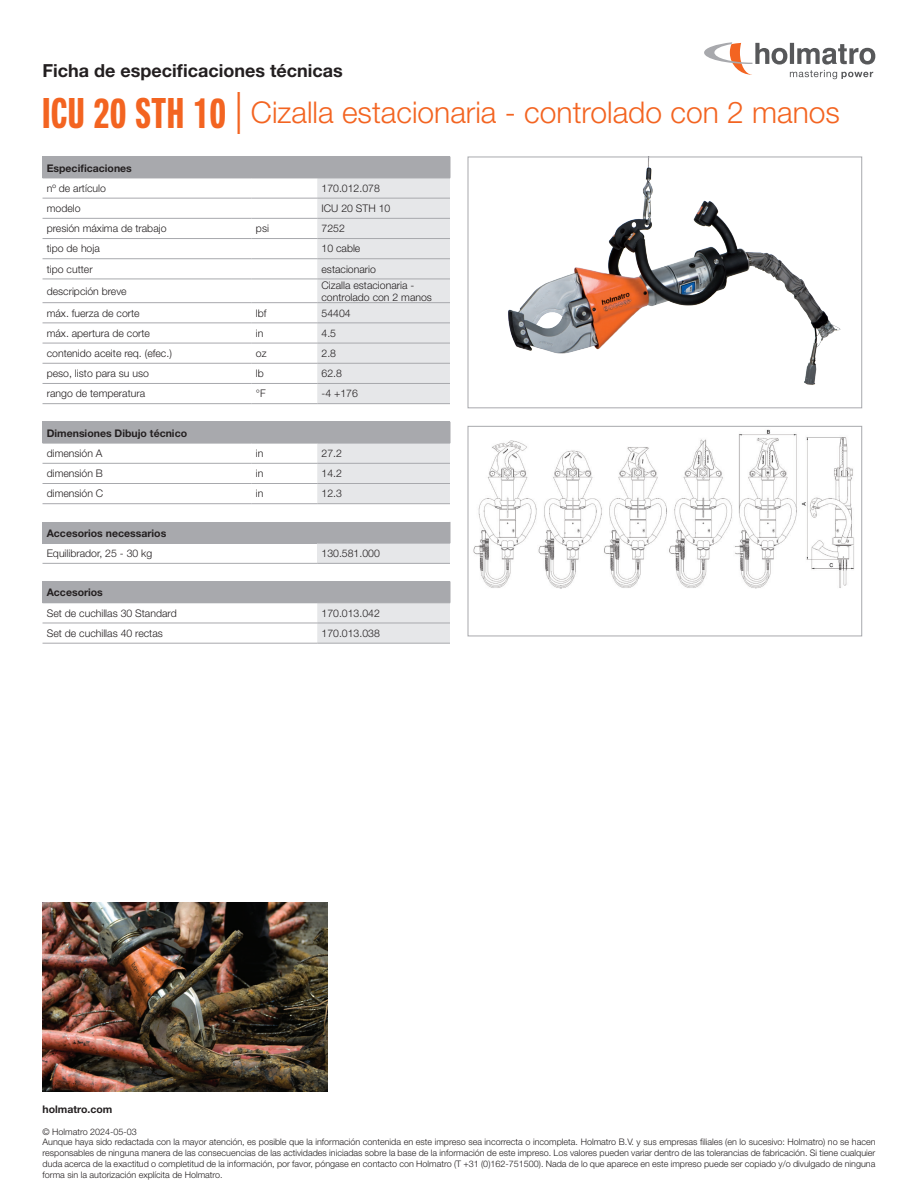
<style>
.page{position:relative;width:918px;height:1188px;background:#fff}
.page>*{position:absolute;margin:0;border:0;box-sizing:border-box;transform-origin:0 0}
.t1{font:300 30px "Helvetica Neue LT Std";color:#f36421}
.t2{font:700 18px "Helvetica Neue LT Std";color:#231f20}
.t3{font:300 10.5px/12px "Helvetica Neue LT Std";color:#231f20}
.t4{font:700 10.5px "Helvetica Neue LT Std";color:#231f20}
.t5{font:300 9px/10.8px "Helvetica Neue LT Std";color:#231f20}
.s1{font-family:"Neue Helvetica Pro 79 Cm";font-weight:700;font-size:42px}
.s2{font-size:42px}
</style>
<div class="page">
<svg style="left:704px;top:42px;width:171px;height:37px"></svg>
<div style="left:43px;top:157px;width:407px;height:21px;background:#a8a9ad"></div>
<svg style="left:317px;top:157px;width:134px;height:246px;background:#dfe0e3"></svg>
<hr style="left:43px;top:178px;width:209px;height:1px;background:#a8a9ad">
<hr style="left:252px;top:178px;width:65px;height:1px;background:#a8a9ad">
<hr style="left:317px;top:178px;width:133px;height:1px;background:#a8a9ad">
<hr style="left:43px;top:198px;width:209px;height:1px;background:#a8a9ad">
<hr style="left:252px;top:198px;width:65px;height:1px;background:#a8a9ad">
<hr style="left:317px;top:198px;width:133px;height:1px;background:#a8a9ad">
<hr style="left:43px;top:218px;width:209px;height:1px;background:#a8a9ad">
<hr style="left:252px;top:218px;width:65px;height:1px;background:#a8a9ad">
<hr style="left:317px;top:218px;width:133px;height:1px;background:#a8a9ad">
<hr style="left:43px;top:238px;width:209px;height:1px;background:#a8a9ad">
<hr style="left:252px;top:238px;width:65px;height:1px;background:#a8a9ad">
<hr style="left:317px;top:238px;width:133px;height:1px;background:#a8a9ad">
<hr style="left:43px;top:258px;width:209px;height:1px;background:#a8a9ad">
<hr style="left:252px;top:258px;width:65px;height:1px;background:#a8a9ad">
<hr style="left:317px;top:258px;width:133px;height:1px;background:#a8a9ad">
<hr style="left:43px;top:279px;width:209px;height:1px;background:#a8a9ad">
<hr style="left:252px;top:279px;width:65px;height:1px;background:#a8a9ad">
<hr style="left:317px;top:279px;width:133px;height:1px;background:#a8a9ad">
<hr style="left:43px;top:302px;width:209px;height:1px;background:#a8a9ad">
<hr style="left:252px;top:302px;width:65px;height:1px;background:#a8a9ad">
<hr style="left:317px;top:302px;width:133px;height:1px;background:#a8a9ad">
<hr style="left:43px;top:323px;width:209px;height:1px;background:#a8a9ad">
<hr style="left:252px;top:323px;width:65px;height:1px;background:#a8a9ad">
<hr style="left:317px;top:323px;width:133px;height:1px;background:#a8a9ad">
<hr style="left:43px;top:343px;width:209px;height:1px;background:#a8a9ad">
<hr style="left:252px;top:343px;width:65px;height:1px;background:#a8a9ad">
<hr style="left:317px;top:343px;width:133px;height:1px;background:#a8a9ad">
<hr style="left:43px;top:363px;width:209px;height:1px;background:#a8a9ad">
<hr style="left:252px;top:363px;width:65px;height:1px;background:#a8a9ad">
<hr style="left:317px;top:363px;width:133px;height:1px;background:#a8a9ad">
<hr style="left:43px;top:403px;width:209px;height:1px;background:#a8a9ad">
<hr style="left:43px;top:383px;width:209px;height:1px;background:#a8a9ad">
<hr style="left:252px;top:403px;width:65px;height:1px;background:#a8a9ad">
<hr style="left:252px;top:383px;width:65px;height:1px;background:#a8a9ad">
<hr style="left:317px;top:403px;width:133px;height:1px;background:#a8a9ad">
<hr style="left:317px;top:383px;width:133px;height:1px;background:#a8a9ad">
<div style="left:43px;top:422px;width:407px;height:21px;background:#a8a9ad"></div>
<svg style="left:317px;top:422px;width:134px;height:81px"></svg>
<hr style="left:43px;top:443px;width:209px;height:1px;background:#a8a9ad">
<hr style="left:252px;top:443px;width:65px;height:1px;background:#a8a9ad">
<hr style="left:317px;top:443px;width:133px;height:1px;background:#a8a9ad">
<hr style="left:43px;top:463px;width:209px;height:1px;background:#a8a9ad">
<hr style="left:252px;top:463px;width:65px;height:1px;background:#a8a9ad">
<hr style="left:317px;top:463px;width:133px;height:1px;background:#a8a9ad">
<hr style="left:43px;top:503px;width:209px;height:1px;background:#a8a9ad">
<hr style="left:43px;top:483px;width:209px;height:1px;background:#a8a9ad">
<hr style="left:252px;top:503px;width:65px;height:1px;background:#a8a9ad">
<hr style="left:252px;top:483px;width:65px;height:1px;background:#a8a9ad">
<hr style="left:317px;top:503px;width:133px;height:1px;background:#a8a9ad">
<hr style="left:317px;top:483px;width:133px;height:1px;background:#a8a9ad">
<div style="left:43px;top:522px;width:407px;height:21px;background:#a8a9ad"></div>
<div style="left:317px;top:543px;width:133px;height:20px;background:#e6e7e9"></div>
<svg style="left:450px;top:522px;width:1px;height:21px"></svg>
<hr style="left:43px;top:563px;width:274px;height:1px;background:#a8a9ad">
<hr style="left:43px;top:543px;width:274px;height:1px;background:#a8a9ad">
<hr style="left:317px;top:563px;width:133px;height:1px;background:#a8a9ad">
<hr style="left:317px;top:543px;width:133px;height:1px;background:#a8a9ad">
<div style="left:43px;top:582px;width:407px;height:21px;background:#a8a9ad"></div>
<svg style="left:317px;top:582px;width:134px;height:61px"></svg>
<hr style="left:43px;top:603px;width:274px;height:1px;background:#a8a9ad">
<hr style="left:317px;top:603px;width:133px;height:1px;background:#a8a9ad">
<hr style="left:43px;top:643px;width:274px;height:1px;background:#a8a9ad">
<hr style="left:43px;top:623px;width:274px;height:1px;background:#a8a9ad">
<hr style="left:317px;top:643px;width:133px;height:1px;background:#a8a9ad">
<hr style="left:317px;top:623px;width:133px;height:1px;background:#a8a9ad">
<img style="left:43px;top:902px;width:284px;height:189px">
<img style="left:473px;top:429px;width:381px;height:160px">
<div style="left:468px;top:426px;width:394px;height:210px;border:1px solid #a8a9ad"></div>
<img style="left:508px;top:159px;width:333px;height:226px">
<div style="left:468px;top:157px;width:394px;height:251px;border:1px solid #a8a9ad"></div>
<h2 class="t2" style="left:43px;top:59px;width:302px">Ficha de especificaciones técnicas</h2>
<h1 class="t1" style="left:43px;top:94px;width:799px"><span class="s1">ICU 20 STH 10</span> <span class="s2">|</span> Cizalla estacionaria - controlado con 2 manos</h1>
<p class="t4" style="left:47px;top:161px;width:87px">Especificaciones</p>
<p class="t3" style="left:47px;top:182px;width:61px">nº de artículo</p>
<p class="t3" style="left:322px;top:182px;width:60px">170.012.078</p>
<p class="t3" style="left:47px;top:202px;width:35px">modelo</p>
<p class="t3" style="left:322px;top:202px;width:70px">ICU 20 STH 10</p>
<p class="t3" style="left:47px;top:222px;width:121px">presión máxima de trabajo</p>
<p class="t3" style="left:256px;top:222px;width:15px">psi</p>
<p class="t3" style="left:322px;top:222px;width:25px">7252</p>
<p class="t3" style="left:47px;top:242px;width:55px">tipo de hoja</p>
<p class="t3" style="left:322px;top:242px;width:40px">10 cable</p>
<p class="t3" style="left:47px;top:263px;width:47px">tipo cutter</p>
<p class="t3" style="left:322px;top:263px;width:56px">estacionario</p>
<p class="t3" style="left:47px;top:285px;width:81px">descripción breve</p>
<p class="t3" style="left:322px;top:279px;width:112px">Cizalla estacionaria - controlado con 2 manos</p>
<p class="t3" style="left:47px;top:307px;width:94px">máx. fuerza de corte</p>
<p class="t3" style="left:256px;top:307px;width:12px">lbf</p>
<p class="t3" style="left:322px;top:307px;width:31px">54404</p>
<p class="t3" style="left:47px;top:327px;width:105px">máx. apertura de corte</p>
<p class="t3" style="left:256px;top:327px;width:9px">in</p>
<p class="t3" style="left:322px;top:327px;width:16px">4.5</p>
<p class="t3" style="left:47px;top:347px;width:127px">contenido aceite req. (efec.)</p>
<p class="t3" style="left:256px;top:347px;width:12px">oz</p>
<p class="t3" style="left:322px;top:347px;width:16px">2.8</p>
<p class="t3" style="left:47px;top:367px;width:104px">peso, listo para su uso</p>
<p class="t3" style="left:256px;top:367px;width:9px">lb</p>
<p class="t3" style="left:322px;top:367px;width:22px">62.8</p>
<p class="t3" style="left:47px;top:387px;width:100px">rango de temperatura</p>
<p class="t3" style="left:256px;top:387px;width:11px">°F</p>
<p class="t3" style="left:322px;top:387px;width:38px">-4 +176</p>
<p class="t4" style="left:47px;top:426px;width:142px">Dimensiones Dibujo técnico</p>
<p class="t3" style="left:47px;top:447px;width:57px">dimensión A</p>
<p class="t3" style="left:256px;top:447px;width:9px">in</p>
<p class="t3" style="left:322px;top:447px;width:22px">27.2</p>
<p class="t3" style="left:47px;top:467px;width:58px">dimensión B</p>
<p class="t3" style="left:256px;top:467px;width:9px">in</p>
<p class="t3" style="left:322px;top:467px;width:22px">14.2</p>
<p class="t3" style="left:47px;top:487px;width:58px">dimensión C</p>
<p class="t3" style="left:256px;top:487px;width:9px">in</p>
<p class="t3" style="left:322px;top:487px;width:22px">12.3</p>
<p class="t4" style="left:47px;top:527px;width:121px">Accesorios necessarios</p>
<p class="t3" style="left:47px;top:547px;width:107px">Equilibrador, 25 - 30 kg</p>
<p class="t3" style="left:322px;top:547px;width:60px">130.581.000</p>
<p class="t4" style="left:47px;top:586px;width:58px">Accesorios</p>
<p class="t3" style="left:47px;top:607px;width:131px">Set de cuchillas 30 Standard</p>
<p class="t3" style="left:322px;top:607px;width:60px">170.013.042</p>
<p class="t3" style="left:47px;top:627px;width:118px">Set de cuchillas 40 rectas</p>
<p class="t3" style="left:322px;top:627px;width:60px">170.013.038</p>
<p class="t4" style="left:43px;top:1103px;width:71px">holmatro.com</p>
<p class="t5" style="left:43px;top:1126px;width:835px">© Holmatro 2024-05-03<br>Aunque haya sido redactada con la mayor atención, es posible que la información contenida en este impreso sea incorrecta o incompleta. Holmatro B.V. y sus empresas filiales (en lo sucesivo: Holmatro) no se hacen responsables de ninguna manera de las consecuencias de las actividades iniciadas sobre la base de la información de este impreso. Los valores pueden variar dentro de las tolerancias de fabricación. Si tiene cualquier duda acerca de la exactitud o completitud de la información, por favor, póngase en contacto con Holmatro (T +31 (0)162-751500). Nada de lo que aparece en este impreso puede ser copiado y/o divulgado de ninguna forma sin la autorización explícita de Holmatro.</p>
</div>
